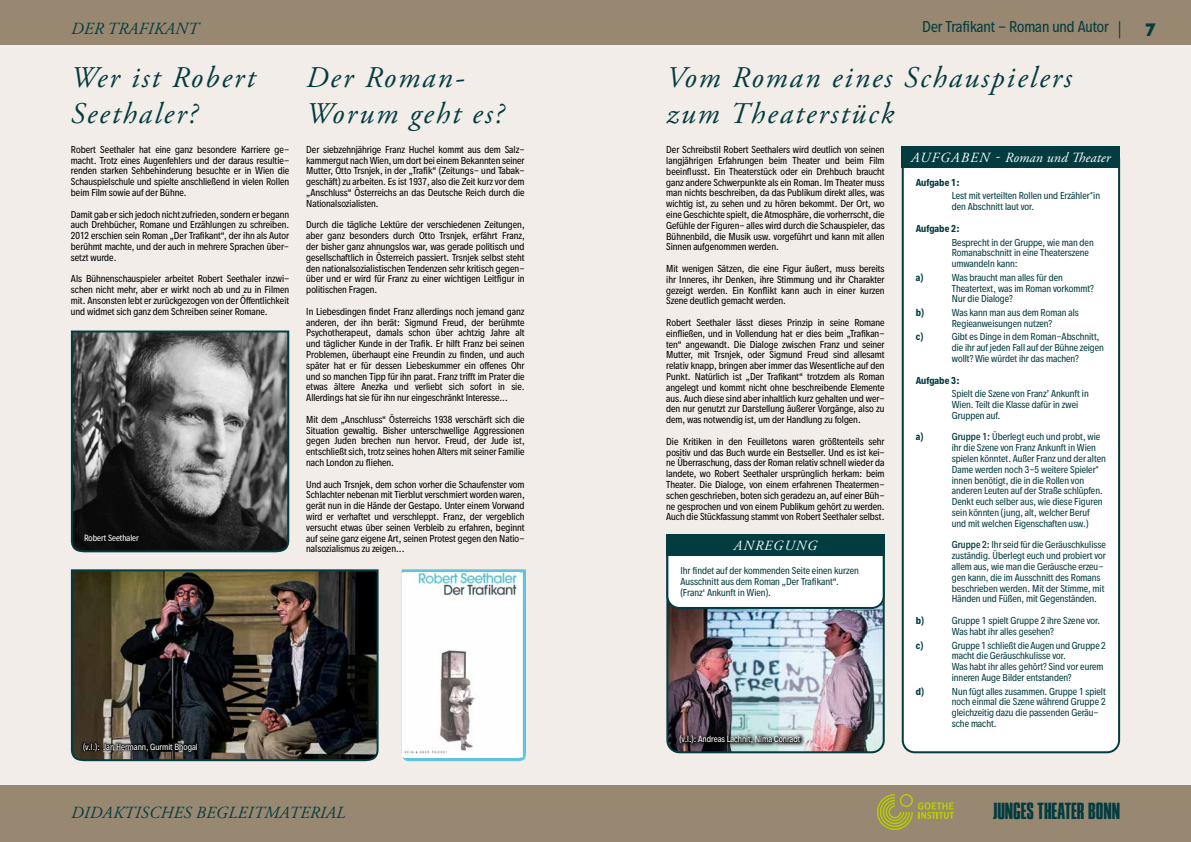
<style>
.page{position:relative;width:1191px;height:842px;background:#fff}
.page>*{position:absolute;margin:0;border:0;box-sizing:border-box;transform-origin:0 0}
.t1{font:italic 30px/36px "Adobe Garamond Pro";letter-spacing:.07em;color:#033c40}
.t2{font:20px "Press Gothic";color:#033c40}
.t3{font:900 18px "Hurme Geometric Sans 1";color:#033c40}
.t4{font:italic 17px "Adobe Garamond Pro";letter-spacing:.015em;color:#033c40}
.t5{font:14px "Decalotype";color:#033c40}
.t6{font:italic 14px "Adobe Garamond Pro";letter-spacing:.01em;color:#fff}
.t7{font:italic 14px "Adobe Garamond Pro";letter-spacing:.085em;color:#fff}
.t8{font:9px/10.8px "Decalotype";color:#000;text-align:justify}
.t9{font:9px/10.8px "Decalotype";color:#033c40}
.t10{font:700 9px "Decalotype";color:#033c40}
.t11{font:8px "Decalotype";color:#fff}
.s1{font-weight:500}
</style>
<div class="page">
<div style="left:0;top:785px;width:1191px;height:57px;background:#988871"></div>
<div style="left:0;top:0;width:1191px;height:45px;background:#988871"></div>
<div style="left:0;top:45px;width:595px;height:740px;background:#f2ede9"></div>
<div style="left:595px;top:45px;width:596px;height:740px;background:#f2ede9"></div>
<svg style="left:877px;top:794px;width:76px;height:36px"></svg>
<img style="left:669px;top:603px;width:214px;height:149px">
<div style="left:666px;top:544px;width:218px;height:209px;border:2px solid #033c40;border-radius:12px"></div>
<div style="left:902px;top:147px;width:217px;height:605px;background:#fff;border-radius:12px"></div>
<div style="left:901px;top:146px;width:219px;height:607px;border:2px solid #033c40;border-radius:12px"></div>
<div style="left:901px;top:146px;width:219px;height:21px;background:#033c40"></div>
<img style="left:70px;top:569px;width:309px;height:193px">
<svg style="left:70px;top:330px;width:220px;height:223px;background:#5f6060"></svg>
<div style="left:667px;top:536px;width:216px;height:72px;background:#fff;border-radius:12px"></div>
<div style="left:666px;top:535px;width:218px;height:74px;border:2px solid #033c40;border-radius:12px"></div>
<div style="left:666px;top:535px;width:218px;height:21px;background:#033c40"></div>
<svg style="left:81px;top:740px;width:119px;height:14px;background:#2c2a28"></svg>
<svg style="left:676px;top:732px;width:129px;height:17px;background:#5e6466"></svg>
<svg style="left:401px;top:569px;width:125px;height:192px;background:#acdeeb"></svg>
<img style="left:404px;top:572px;width:116px;height:185px">
<h3 class="t4" style="left:71px;top:18px;width:129px">DER TRAFIKANT</h3>
<h3 class="t4" style="left:1116px;top:18px;width:6px">|</h3>
<h3 class="t5" style="left:922px;top:18px;width:188px">Der Trafikant - Roman und Autor</h3>
<h1 class="t1" style="left:71px;top:60px;width:185px">Wer ist Robert<br>Seethaler?</h1>
<h1 class="t1" style="left:306px;top:60px;width:199px">Der Roman-<br>Worum geht es?</h1>
<p class="t8" style="left:306px;top:144px;width:220px">Der siebzehnjährige Franz Huchel kommt aus dem Salz&shy;kammergut nach Wien, um dort bei einem Bekannten seiner Mutter, Otto Trsnjek, in der „Trafik“ (Zeitungs- und Tabak&shy;geschäft) zu arbeiten. Es ist 1937, also die Zeit kurz vor dem „Anschluss“ Österreichs an das Deutsche Reich durch die Nationalsozialisten.</p>
<p class="t8" style="left:306px;top:219px;width:220px">Durch die tägliche Lektüre der verschiedenen Zeitungen, aber ganz besonders durch Otto Trsnjek, erfährt Franz, der bisher ganz ahnungslos war, was gerade politisch und gesellschaftlich in Österreich passiert. Trsnjek selbst steht den nationalsozialistischen Tendenzen sehr kritisch gegen&shy;über und er wird für Franz zu einer wichtigen Leitfigur in politischen Fragen.</p>
<p class="t8" style="left:306px;top:306px;width:220px">In Liebesdingen findet Franz allerdings noch jemand ganz anderen, der ihn berät: Sigmund Freud, der berühmte Psychotherapeut, damals schon über achtzig Jahre alt und täglicher Kunde in der Trafik. Er hilft Franz bei seinen Problemen, überhaupt eine Freundin zu finden, und auch später hat er für dessen Liebeskummer ein offenes Ohr und so manchen Tipp für ihn parat. Franz trifft im Prater die etwas ältere Anezka und verliebt sich sofort in sie.<br>Allerdings hat sie für ihn nur eingeschränkt Interesse...</p>
<p class="t8" style="left:306px;top:414px;width:220px">Mit dem „Anschluss“ Österreichs 1938 verschärft sich die Situation gewaltig. Bisher unterschwellige Aggressionen gegen Juden brechen nun hervor. Freud, der Jude ist, entschließt sich, trotz seines hohen Alters mit seiner Familie nach London zu fliehen.</p>
<p class="t8" style="left:306px;top:479px;width:220px">Und auch Trsnjek, dem schon vorher die Schaufenster vom Schlachter nebenan mit Tierblut verschmiert worden waren, gerät nun in die Hände der Gestapo. Unter einem Vorwand wird er verhaftet und verschleppt. Franz, der vergeblich versucht etwas über seinen Verbleib zu erfahren, beginnt auf seine ganz eigene Art, seinen Protest gegen den Natio&shy;nalsozialismus zu zeigen...</p>
<p class="t8" style="left:71px;top:144px;width:220px">Robert Seethaler hat eine ganz besondere Karriere ge&shy;macht. Trotz eines Augenfehlers und der daraus resultie&shy;renden starken Sehbehinderung besuchte er in Wien die Schauspielschule und spielte anschließend in vielen Rollen beim Film sowie auf der Bühne.</p>
<p class="t8" style="left:71px;top:209px;width:220px">Damit gab er sich jedoch nicht zufrieden, sondern er begann auch Drehbücher, Romane und Erzählungen zu schreiben.<br>2012 erschien sein Roman „Der Trafikant“, der ihn als Autor berühmt machte, und der auch in mehrere Sprachen über&shy;setzt wurde.</p>
<p class="t8" style="left:71px;top:273px;width:220px">Als Bühnenschauspieler arbeitet Robert Seethaler inzwi&shy;schen nicht mehr, aber er wirkt noch ab und zu in Filmen mit. Ansonsten lebt er zurückgezogen von der Öffentlichkeit und widmet sich ganz dem Schreiben seiner Romane.</p>
<p class="t11" style="left:84px;top:533px;width:56px">Robert Seethaler</p>
<p class="t11" style="left:83px;top:741px;width:116px">(v.l.): Jan Hermann, Gurmit Bhogal</p>
<h3 class="t4" style="left:71px;top:803px;width:276px">DIDAKTISCHES BEGLEITMATERIAL</h3>
<h1 class="t1" style="left:666px;top:60px;width:407px">Vom Roman eines Schauspielers zum Theaterstück</h1>
<h3 class="t6" style="left:911px;top:149px;width:201px">AUFGABEN - Roman und Theater</h3>
<p class="t10" style="left:915px;top:176px;width:45px">Aufgabe 1:</p>
<p class="t9" style="left:951px;top:191px;width:150px">Lest mit verteilten Rollen und Erzähler*in den Abschnitt laut vor.</p>
<p class="t10" style="left:915px;top:222px;width:45px">Aufgabe 2:</p>
<p class="t9" style="left:951px;top:237px;width:143px">Besprecht in der Gruppe, wie man den<br>Romanabschnitt in eine Theaterszene umwandeln kann:</p>
<p class="t10" style="left:915px;top:271px;width:9px">a)</p>
<p class="t9" style="left:951px;top:272px;width:144px">Was braucht man alles für den<br>Theatertext, was im Roman vorkommt?<br>Nur die Dialoge?</p>
<p class="t10" style="left:915px;top:306px;width:10px">b)</p>
<p class="t9" style="left:951px;top:307px;width:128px">Was kann man aus dem Roman als<br>Regieanweisungen nutzen?</p>
<p class="t10" style="left:915px;top:331px;width:9px">c)</p>
<p class="t9" style="left:951px;top:331px;width:153px">Gibt es Dinge in dem Roman-Abschnitt, die ihr auf jeden Fall auf der Bühne zeigen wollt? Wie würdet ihr das machen?</p>
<p class="t10" style="left:915px;top:374px;width:45px">Aufgabe 3:</p>
<p class="t9" style="left:951px;top:388px;width:138px">Spielt die Szene von Franz’ Ankunft in<br>Wien. Teilt die Klasse dafür in zwei<br>Gruppen auf.</p>
<p class="t10" style="left:915px;top:431px;width:9px">a)</p>
<p class="t9" style="left:951px;top:431px;width:155px"><span class="s1">Gruppe 1:</span> Überlegt euch und probt, wie ihr die Szene von Franz Ankunft in Wien spielen könntet. Außer Franz und der alten Dame werden noch 3-5 weitere Spieler* innen benötigt, die in die Rollen von anderen Leuten auf der Straße schlüpfen.<br>Denkt euch selber aus, wie diese Figuren sein könnten (jung, alt, welcher Beruf und mit welchen Eigenschaften usw.)</p>
<p class="t9" style="left:951px;top:539px;width:155px"><span class="s1">Gruppe 2:</span> Ihr seid für die Geräuschkulisse zuständig. Überlegt euch und probiert vor allem aus, wie man die Geräusche erzeu&shy;gen kann, die im Ausschnitt des Romans beschrieben werden. Mit der Stimme, mit Händen und Füßen, mit Gegenständen.</p>
<p class="t10" style="left:915px;top:614px;width:10px">b)</p>
<p class="t9" style="left:951px;top:615px;width:150px">Gruppe 1 spielt Gruppe 2 ihre Szene vor.<br>Was habt ihr alles gesehen?</p>
<p class="t10" style="left:915px;top:639px;width:9px">c)</p>
<p class="t9" style="left:951px;top:640px;width:155px">Gruppe 1 schließt die Augen und Gruppe 2 macht die Geräuschkulisse vor.<br>Was habt ihr alles gehört? Sind vor eurem inneren Auge Bilder entstanden?</p>
<p class="t10" style="left:915px;top:685px;width:10px">d)</p>
<p class="t9" style="left:951px;top:686px;width:155px">Nun fügt alles zusammen. Gruppe 1 spielt noch einmal die Szene während Gruppe 2 gleichzeitig dazu die passenden Geräu&shy;sche macht.</p>
<p class="t8" style="left:666px;top:144px;width:220px">Der Schreibstil Robert Seethalers wird deutlich von seinen langjährigen Erfahrungen beim Theater und beim Film beeinflusst. Ein Theaterstück oder ein Drehbuch braucht ganz andere Schwerpunkte als ein Roman. Im Theater muss man nichts beschreiben, da das Publikum direkt alles, was wichtig ist, zu sehen und zu hören bekommt. Der Ort, wo eine Geschichte spielt, die Atmosphäre, die vorherrscht, die Gefühle der Figuren- alles wird durch die Schauspieler, das Bühnenbild, die Musik usw. vorgeführt und kann mit allen Sinnen aufgenommen werden.</p>
<p class="t8" style="left:666px;top:263px;width:220px">Mit wenigen Sätzen, die eine Figur äußert, muss bereits ihr Inneres, ihr Denken, ihre Stimmung und ihr Charakter gezeigt werden. Ein Konflikt kann auch in einer kurzen Szene deutlich gemacht werden.</p>
<p class="t8" style="left:666px;top:317px;width:220px">Robert Seethaler lässt dieses Prinzip in seine Romane einfließen, und in Vollendung hat er dies beim „Trafikan&shy;ten“ angewandt. Die Dialoge zwischen Franz und seiner Mutter, mit Trsnjek, oder Sigmund Freud sind allesamt relativ knapp, bringen aber immer das Wesentliche auf den Punkt. Natürlich ist „Der Trafikant“ trotzdem als Roman angelegt und kommt nicht ohne beschreibende Elemente aus. Auch diese sind aber inhaltlich kurz gehalten und wer&shy;den nur genutzt zur Darstellung äußerer Vorgänge, also zu dem, was notwendig ist, um der Handlung zu folgen.</p>
<p class="t8" style="left:666px;top:436px;width:220px">Die Kritiken in den Feuilletons waren größtenteils sehr positiv und das Buch wurde ein Bestseller. Und es ist kei&shy;ne Überraschung, dass der Roman relativ schnell wieder da landete, wo Robert Seethaler ursprünglich herkam: beim Theater. Die Dialoge, von einem erfahrenen Theatermen&shy;schen geschrieben, boten sich geradezu an, auf einer Büh&shy;ne gesprochen und von einem Publikum gehört zu werden.<br>Auch die Stückfassung stammt von Robert Seethaler selbst.</p>
<h3 class="t7" style="left:734px;top:537px;width:85px">ANREGUNG</h3>
<p class="t9" style="left:680px;top:565px;width:180px">Ihr findet auf der kommenden Seite einen kurzen<br>Ausschnitt aus dem Roman „Der Trafikant“. (Franz‘ Ankunft in Wien).</p>
<p class="t11" style="left:679px;top:733px;width:122px">(v.l.): Andreas Lachnit, Nima Conradt</p>
<h2 class="t2" style="left:993px;top:798px;width:129px">JUNGES THEATER BONN</h2>
<h3 class="t3" style="left:1145px;top:17px;width:12px">7</h3>
</div>
